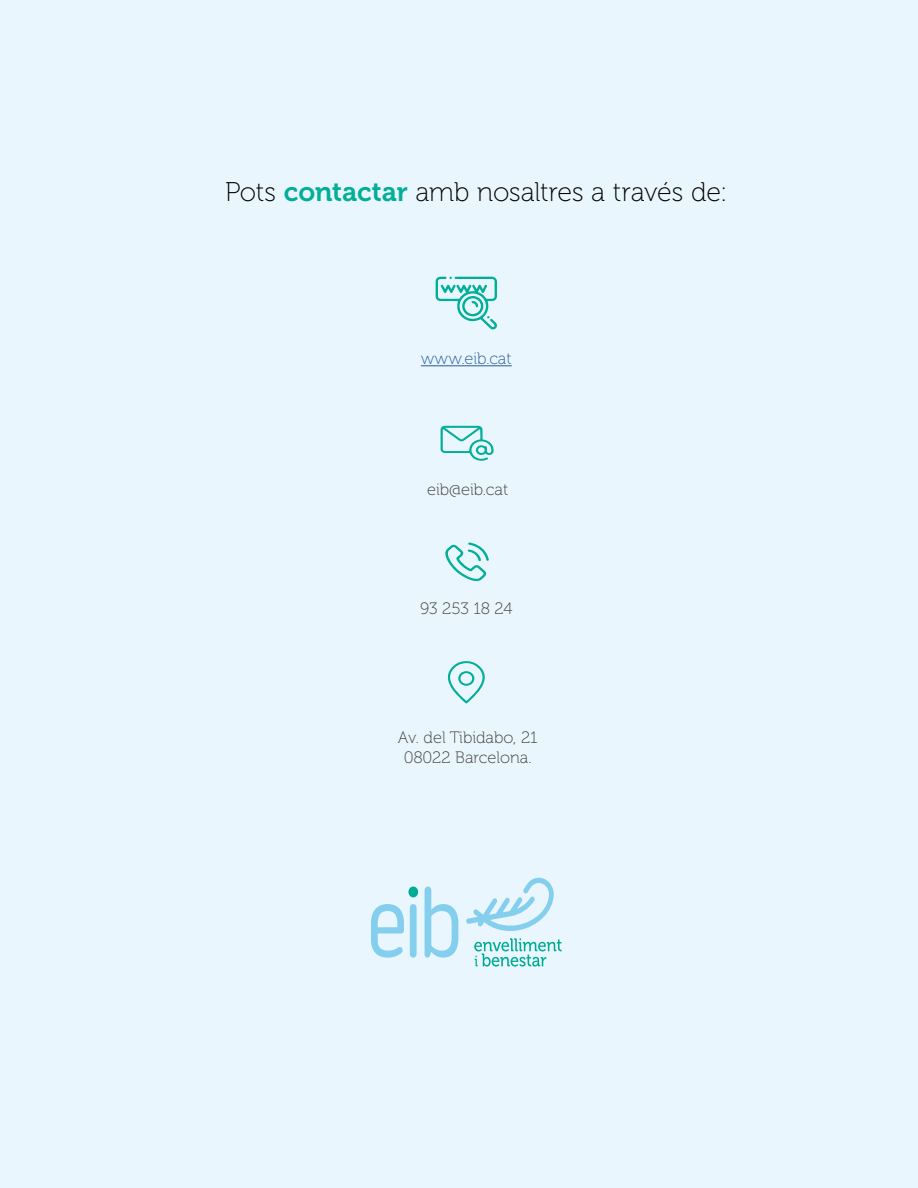
<style>
.page{position:relative;width:918px;height:1188px;background:#eaf6fd}
.page>*{position:absolute;margin:0;border:0;box-sizing:border-box;transform-origin:0 0}
.t1{font:27px "Museo 100";letter-spacing:-.01em;color:#000}
.t2{font:16.5px/19.8px "Museo 100";color:#3d3c3b;text-align:center}
.t3{font:16.5px "Museo 100";color:#275b9b}
.s1{font-family:"Museo 700";color:#01ae98}
</style>
<div class="page">
<svg style="left:466px;top:877px;width:88px;height:54px"></svg>
<svg style="left:371px;top:904px;width:33px;height:54px"></svg>
<div style="left:408px;top:887px;width:10px;height:10px;background:#00ab96;border-radius:50%"></div>
<div style="left:410px;top:904px;width:7px;height:54px;background:#84cfed;border-radius:4px"></div>
<svg style="left:425px;top:887px;width:33px;height:71px"></svg>
<svg style="left:474px;top:938px;width:88px;height:29px"></svg>
<svg style="left:447px;top:661px;width:38px;height:43px"></svg>
<svg style="left:441px;top:426px;width:53px;height:35px"></svg>
<svg style="left:445px;top:542px;width:44px;height:39px"></svg>
<svg style="left:436px;top:277px;width:61px;height:53px"></svg>
<hr style="left:421px;top:365px;width:91px;height:1px;background:#275b9b">
<h1 class="t1" style="left:225px;top:177px;width:504px">Pots <span class="s1">contactar</span> amb nosaltres a través de:</h1>
<p class="t3" style="left:421px;top:350px;width:92px">www.eib.cat</p>
<p class="t2" style="left:427px;top:480px;width:83px">eib@eib.cat</p>
<p class="t2" style="left:420px;top:599px;width:94px">93 253 18 24</p>
<p class="t2" style="left:398px;top:728px;width:141px">Av. del Tibidabo, 21<br>08022 Barcelona.</p>
</div>
